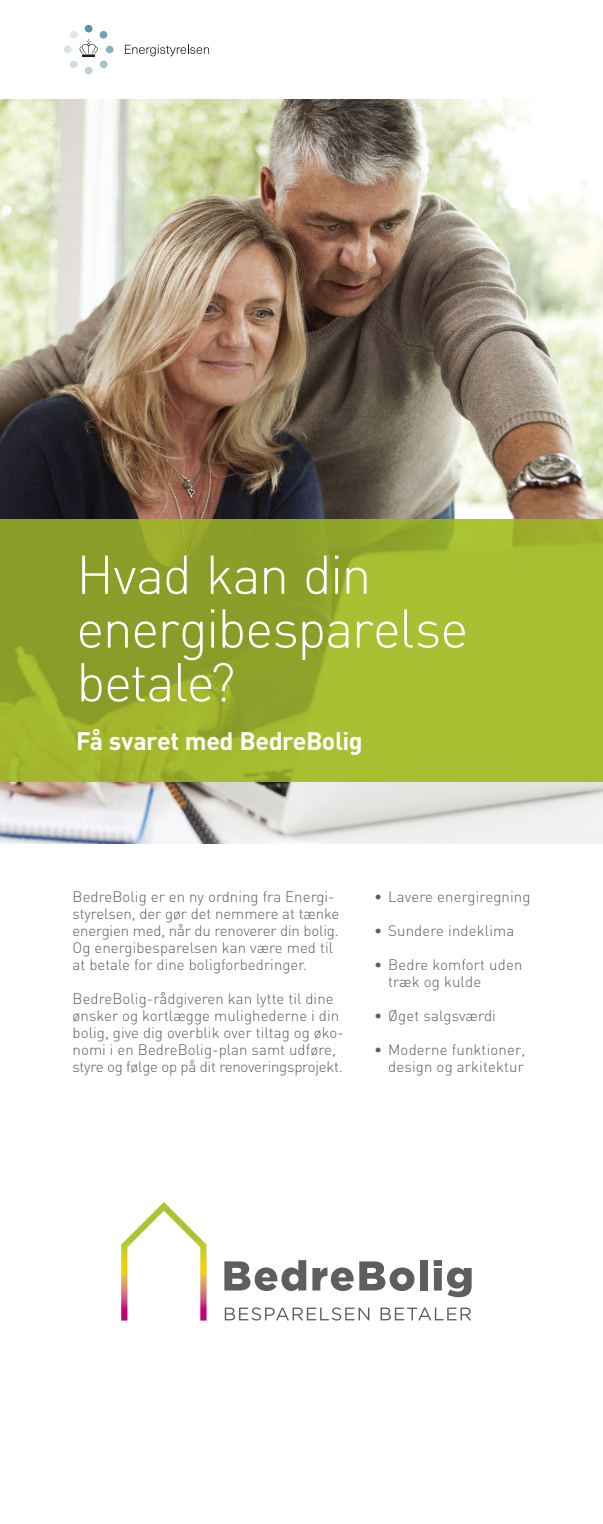
<style>
.page{position:relative;width:603px;height:1524px;background:#fff}
.page>*{position:absolute;margin:0;border:0;box-sizing:border-box;transform-origin:0 0}
.t1{font:300 53.75px/53.8px "DIN";letter-spacing:-.03em;color:#fff}
.t2{font:700 25px "DIN";letter-spacing:-.02em;color:#fff}
.t3{font:300 15px/17px "DIN";letter-spacing:.005em;color:#5e5e5d}
</style>
<div class="page">
<img style="left:0;top:99px;width:602px;height:744px">
<svg style="left:121px;top:1202px;width:85px;height:118px"></svg>
<svg style="left:224px;top:1260px;width:82px;height:31px"></svg>
<svg style="left:312px;top:1267px;width:41px;height:24px"></svg>
<svg style="left:359px;top:1261px;width:55px;height:30px"></svg>
<div style="left:419px;top:1260px;width:8px;height:30px;background:#5e5e5d"></div>
<svg style="left:433px;top:1260px;width:38px;height:37px"></svg>
<svg style="left:225px;top:1307px;width:144px;height:13px"></svg>
<svg style="left:380px;top:1307px;width:91px;height:13px"></svg>
<svg style="left:0;top:519px;width:602px;height:263px;background:#9ab02c"></svg>
<div style="left:85px;top:25px;width:7px;height:7px;background:#5395a4;border-radius:50%"></div>
<div style="left:85px;top:67px;width:7px;height:7px;background:#bfd2da;border-radius:50%"></div>
<div style="left:106px;top:46px;width:7px;height:7px;background:#8cb3be;border-radius:50%"></div>
<div style="left:64px;top:46px;width:7px;height:7px;background:#d7e2e8;border-radius:50%"></div>
<svg style="left:69px;top:31px;width:39px;height:37px"></svg>
<svg style="left:125px;top:45px;width:84px;height:11px"></svg>
<h1 class="t1" style="left:76px;top:547px;width:393px">Hvad kan din energibesparelse betale?</h1>
<h2 class="t2" style="left:76px;top:725px;width:288px">Få svaret med BedreBolig</h2>
<p class="t3" style="left:72px;top:887px;width:268px">BedreBolig er en ny ordning fra Energi&shy;styrelsen, der gør det nemmere at tænke energien med, når du renoverer din bolig.<br>Og energibesparelsen kan være med til at betale for dine boligforbedringer.</p>
<p class="t3" style="left:72px;top:989px;width:272px">BedreBolig-rådgiveren kan lytte til dine ønsker og kortlægge mulighederne i din bolig, give dig overblik over tiltag og øko&shy;nomi i en BedreBolig-plan samt udføre, styre og følge op på dit renoveringsprojekt.</p>
<p class="t3" style="left:374px;top:887px;width:158px">• Lavere energiregning</p>
<p class="t3" style="left:374px;top:921px;width:142px">• Sundere indeklima</p>
<p class="t3" style="left:388px;top:955px;width:136px;text-indent:-14px">• Bedre komfort uden træk og kulde</p>
<p class="t3" style="left:374px;top:1006px;width:123px">• Øget salgsværdi</p>
<p class="t3" style="left:374px;top:1040px;width:153px;text-align:right">• Moderne funktioner, design og arkitektur</p>
</div>
